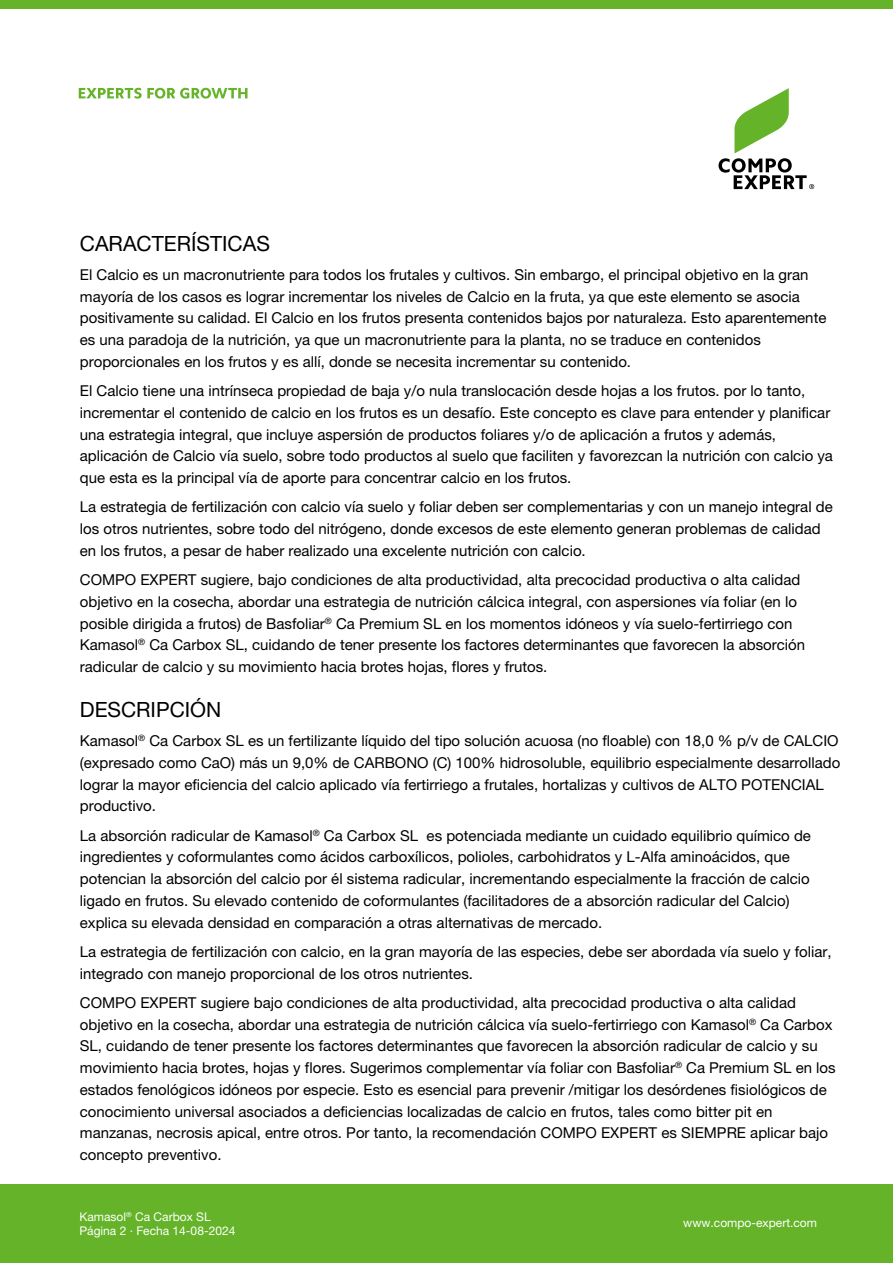
<style>
.page{position:relative;width:893px;height:1263px;background:#fff}
.page>*{position:absolute;margin:0;border:0;box-sizing:border-box;transform-origin:0 0}
.t1{font:21px "Helvetica Neue";color:#000}
.t2{font:15px/21.8px "Helvetica Neue";color:#000}
.t3{font:12px/14.4px "Helvetica Neue";color:#fff}
</style>
<div class="page">
<div style="left:0;top:0;width:893px;height:9px;background:#64b328"></div>
<svg style="left:79px;top:88px;width:168px;height:11px"></svg>
<div style="left:0;top:1184px;width:893px;height:79px;background:#64b328"></div>
<svg style="left:718px;top:88px;width:96px;height:101px"></svg>
<h1 class="t1" style="left:80px;top:231px;width:192px">CARACTERÍSTICAS</h1>
<p class="t2" style="left:80px;top:263px;width:748px">El Calcio es un macronutriente para todos los frutales y cultivos. Sin embargo, el principal objetivo en la gran mayoría de los casos es lograr incrementar los niveles de Calcio en la fruta, ya que este elemento se asocia positivamente su calidad. El Calcio en los frutos presenta contenidos bajos por naturaleza. Esto aparentemente es una paradoja de la nutrición, ya que un macronutriente para la planta, no se traduce en contenidos proporcionales en los frutos y es allí, donde se necesita incrementar su contenido.</p>
<p class="t2" style="left:80px;top:380px;width:755px">El Calcio tiene una intrínseca propiedad de baja y/o nula translocación desde hojas a los frutos. por lo tanto, incrementar el contenido de calcio en los frutos es un desafío. Este concepto es clave para entender y planificar una estrategia integral, que incluye aspersión de productos foliares y/o de aplicación a frutos y además, aplicación de Calcio vía suelo, sobre todo productos al suelo que faciliten y favorezcan la nutrición con calcio ya que esta es la principal vía de aporte para concentrar calcio en los frutos.</p>
<p class="t2" style="left:80px;top:496px;width:754px">La estrategia de fertilización con calcio vía suelo y foliar deben ser complementarias y con un manejo integral de los otros nutrientes, sobre todo del nitrógeno, donde excesos de este elemento generan problemas de calidad en los frutos, a pesar de haber realizado una excelente nutrición con calcio.</p>
<p class="t2" style="left:80px;top:569px;width:727px">COMPO EXPERT sugiere, bajo condiciones de alta productividad, alta precocidad productiva o alta calidad objetivo en la cosecha, abordar una estrategia de nutrición cálcica integral, con aspersiones vía foliar (en lo posible dirigida a frutos) de Basfoliar<sup>®</sup> Ca Premium SL en los momentos idóneos y vía suelo-fertirriego con Kamasol<sup>®</sup> Ca Carbox SL, cuidando de tener presente los factores determinantes que favorecen la absorción radicular de calcio y su movimiento hacia brotes hojas, flores y frutos.</p>
<h1 class="t1" style="left:80px;top:697px;width:143px">DESCRIPCIÓN</h1>
<p class="t2" style="left:80px;top:730px;width:762px">Kamasol<sup>®</sup> Ca Carbox SL es un fertilizante líquido del tipo solución acuosa (no floable) con 18,0 % p/v de CALCIO (expresado como CaO) más un 9,0% de CARBONO (C) 100% hidrosoluble, equilibrio especialmente desarrollado lograr la mayor eficiencia del calcio aplicado vía fertirriego a frutales, hortalizas y cultivos de ALTO POTENCIAL productivo.</p>
<p class="t2" style="left:80px;top:824px;width:733px">La absorción radicular de Kamasol<sup>®</sup> Ca Carbox SL es potenciada mediante un cuidado equilibrio químico de ingredientes y coformulantes como ácidos carboxílicos, polioles, carbohidratos y L-Alfa aminoácidos, que potencian la absorción del calcio por él sistema radicular, incrementando especialmente la fracción de calcio ligado en frutos. Su elevado contenido de coformulantes (facilitadores de a absorción radicular del Calcio) explica su elevada densidad en comparación a otras alternativas de mercado.</p>
<p class="t2" style="left:80px;top:940px;width:753px">La estrategia de fertilización con calcio, en la gran mayoría de las especies, debe ser abordada vía suelo y foliar, integrado con manejo proporcional de los otros nutrientes.</p>
<p class="t2" style="left:80px;top:991px;width:757px">COMPO EXPERT sugiere bajo condiciones de alta productividad, alta precocidad productiva o alta calidad objetivo en la cosecha, abordar una estrategia de nutrición cálcica vía suelo-fertirriego con Kamasol<sup>®</sup> Ca Carbox SL, cuidando de tener presente los factores determinantes que favorecen la absorción radicular de calcio y su movimiento hacia brotes, hojas y flores. Sugerimos complementar vía foliar con Basfoliar<sup>®</sup> Ca Premium SL en los estados fenológicos idóneos por especie. Esto es esencial para prevenir /mitigar los desórdenes fisiológicos de conocimiento universal asociados a deficiencias localizadas de calcio en frutos, tales como bitter pit en manzanas, necrosis apical, entre otros. Por tanto, la recomendación COMPO EXPERT es SIEMPRE aplicar bajo concepto preventivo.</p>
<p class="t3" style="left:80px;top:1209px;width:157px">Kamasol<sup>®</sup> Ca Carbox SL<br>Página 2 · Fecha 14-08-2024</p>
<p class="t3" style="left:683px;top:1215px;width:135px">www.compo-expert.com</p>
</div>
